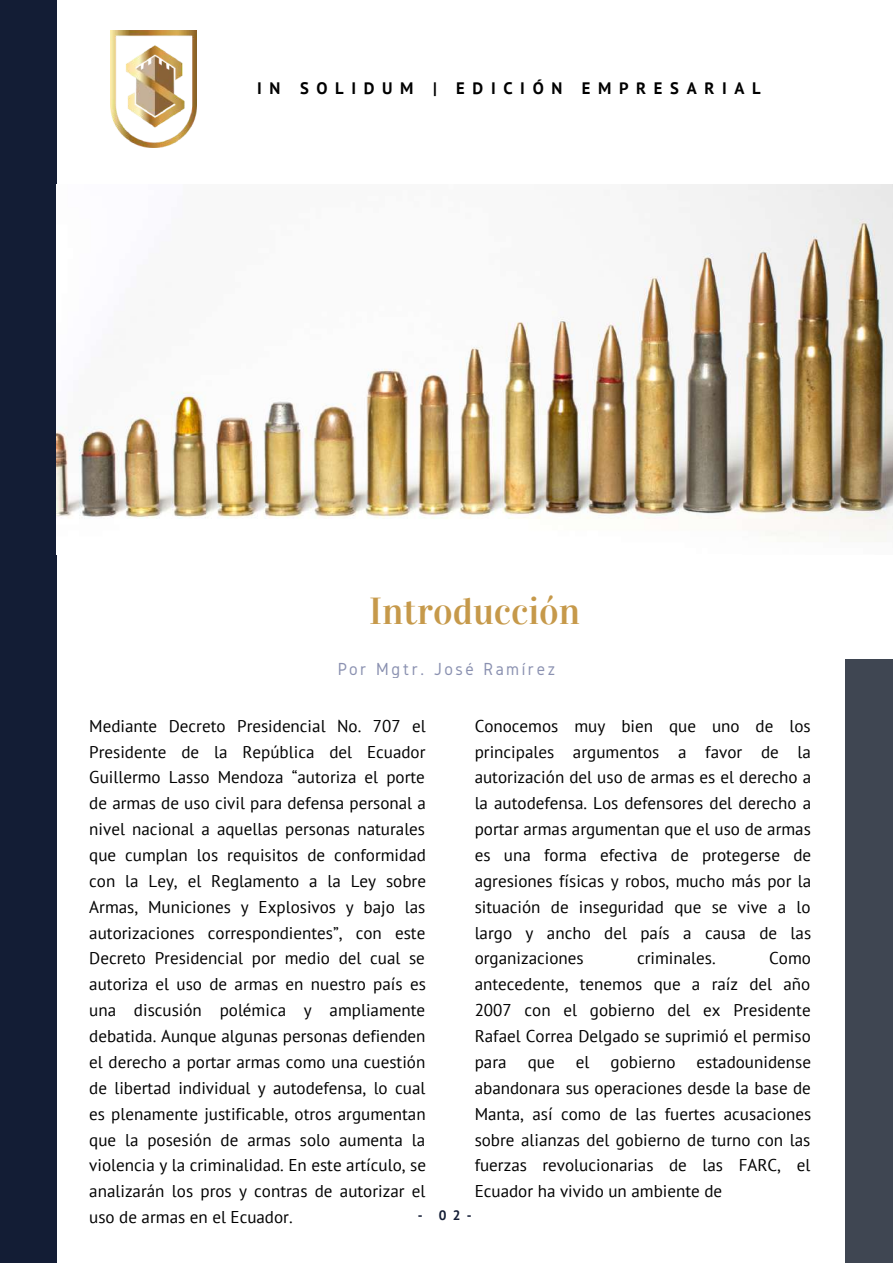
<style>
.page{position:relative;width:893px;height:1264px;background:#fff}
.page>*{position:absolute;margin:0;border:0;box-sizing:border-box;transform-origin:0 0}
.t1{font:37.5px "Vidaloka";color:#c6994a}
.t2{font:18.15px "Gidole";letter-spacing:.14em;color:#29356f}
.t3{font:17.1px/25.8px "PT Sans";color:#000;text-align:justify}
.t4{font:700 16.65px "PT Sans";letter-spacing:.46em;color:#000}
.t5{font:700 13.65px "PT Sans";color:#131d35}
</style>
<div class="page">
<div style="left:845px;top:659px;width:47px;height:603px;background:#3f4652"></div>
<div style="left:0;top:0;width:56px;height:1262px;background:#131d35"></div>
<img style="left:110px;top:31px;width:87px;height:116px">
<img style="left:57px;top:184px;width:835px;height:358px">
<p class="t4" style="left:257px;top:77px;width:505px">IN SOLIDUM | EDICIÓN EMPRESARIAL</p>
<h1 class="t1" style="left:369px;top:588px;width:212px">Introducción</h1>
<p class="t2" style="left:337px;top:658px;width:220px">Por Mgtr. José Ramírez</p>
<p class="t3" style="left:89px;top:712px;width:338px">Mediante Decreto Presidencial No. 707 el Presidente de la República del Ecuador Guillermo Lasso Mendoza “autoriza el porte de armas de uso civil para defensa personal a nivel nacional a aquellas personas naturales que cumplan los requisitos de conformidad con la Ley, el Reglamento a la Ley sobre Armas, Municiones y Explosivos y bajo las autorizaciones correspondientes”, con este Decreto Presidencial por medio del cual se autoriza el uso de armas en nuestro país es una discusión polémica y ampliamente debatida. Aunque algunas personas defienden el derecho a portar armas como una cuestión de libertad individual y autodefensa, lo cual es plenamente justificable, otros argumentan que la posesión de armas solo aumenta la violencia y la criminalidad. En este artículo, se analizarán los pros y contras de autorizar el uso de armas en el Ecuador.</p>
<p class="t3" style="left:474px;top:712px;width:338px">Conocemos muy bien que uno de los principales argumentos a favor de la autorización del uso de armas es el derecho a la autodefensa. Los defensores del derecho a portar armas argumentan que el uso de armas es una forma efectiva de protegerse de agresiones físicas y robos, mucho más por la situación de inseguridad que se vive a lo largo y ancho del país a causa de las organizaciones</p>
<p class="t3" style="left:474px;top:945px;width:338px;text-indent:294px">Como antecedente, tenemos que a raíz del año 2007 con el gobierno del ex Presidente Rafael Correa Delgado se suprimió el permiso para que el gobierno estadounidense abandonara sus operaciones desde la base de Manta, así como de las fuertes acusaciones sobre alianzas del gobierno de turno con las fuerzas revolucionarias de las FARC, el Ecuador ha vivido un ambiente de</p>
<p class="t3" style="left:637px;top:945px;width:80px">criminales.</p>
<p class="t5" style="left:418px;top:1206px;width:55px">- 02-</p>
</div>
